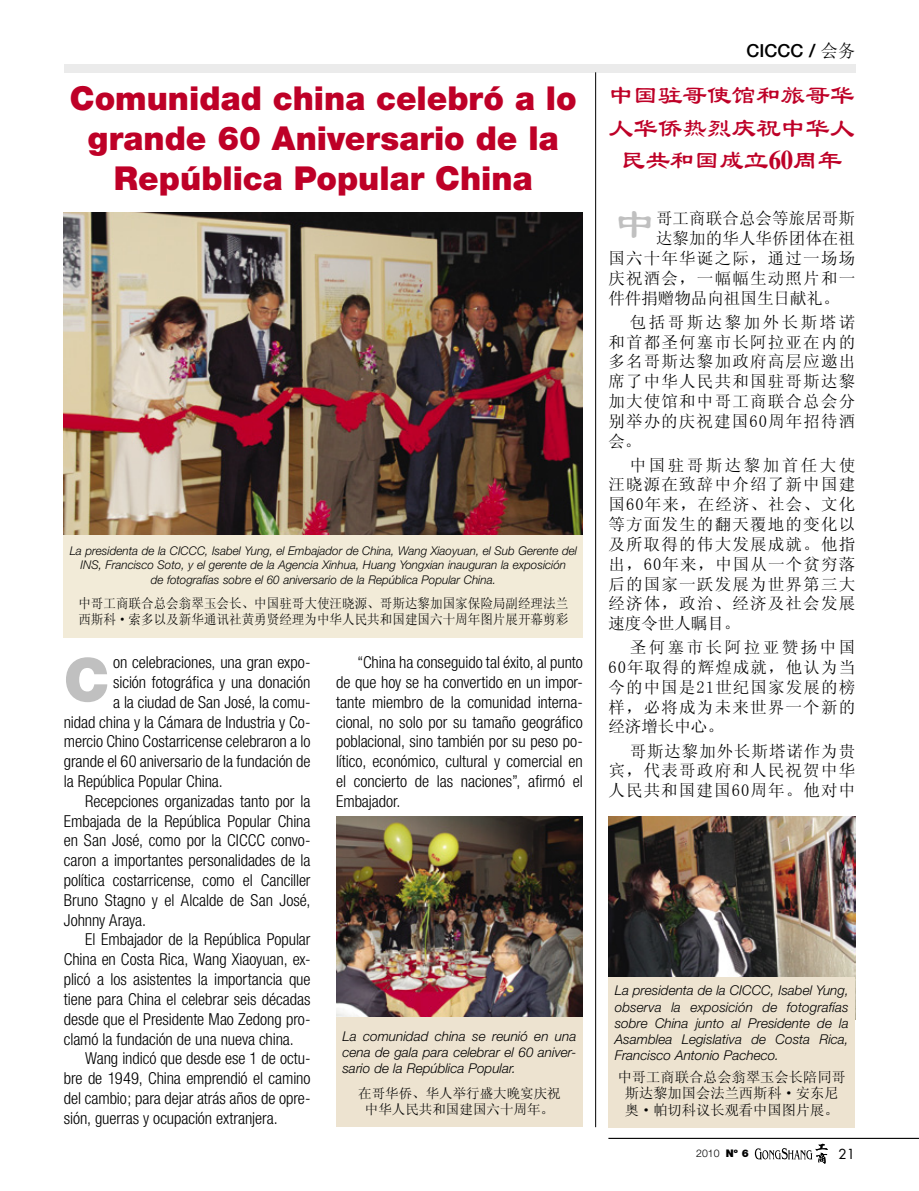
<style>
.page{position:relative;width:919px;height:1191px;background:#fff}
.page>*{position:absolute;margin:0;border:0;box-sizing:border-box;transform-origin:0 0}
.t1{font:900 60px "Helvetica Neue";color:#c0c0c0}
.t2{font:42px "Li Su";color:#c0c0c0}
.t3{font:900 33px/39.6px "Helvetica Neue";color:#be0027;text-align:center}
.t4{font:27px/32.4px "Li Su";color:#be0027;text-align:center;scale:.91 1}
.t5{font:500 18px "Helvetica Neue";color:#000}
.t6{font:18px "Sim Sun";color:#000;scale:.95 1}
.t7{font:300 condensed 16.5px/19.8px "Helvetica Neue";letter-spacing:-.005em;color:#000;text-align:justify}
.t8{font:16.5px/19.8px "Sim Sun";letter-spacing:.07em;color:#000;text-align:justify}
.t9{font:16.5px "Sim Sun";letter-spacing:.005em;color:#000}
.t10{font:16.5px "Sim Sun";color:#000}
.t11{font:14.25px/16.5px "Sim Sun";color:#000;text-align:center}
.t12{font:italic 300 13.5px/16.2px "Helvetica Neue";color:#000;text-align:justify}
.t13{font:13.5px/16.2px "Sim Sun";color:#000;scale:.93 1}
.t14{font:13.5px/16.5px "Sim Sun";color:#000;text-align:center}
.t15{font:13.5px "Futura";color:#000}
.t16{font:italic 300 12px/14.4px "Helvetica Neue";color:#000;text-align:center}
.t17{font:300 10.5px "Helvetica Neue";color:#000}
.s1{font-family:"Helvetica Neue";font-weight:500}
.s2{font-family:"Times";font-weight:700}
.s3{font-weight:900}
</style>
<div class="page">
<hr style="left:608px;top:1137px;width:310px;height:2px;background:#000">
<svg style="left:754px;top:1143px;width:73px;height:20px"></svg>
<div style="left:64px;top:64px;width:791px;height:8px;background:#ebebeb"></div>
<hr style="left:595px;top:72px;width:1px;height:1055px;background:#000">
<img style="left:64px;top:213px;width:519px;height:323px">
<div style="left:64px;top:536px;width:519px;height:102px;background:#f2ebd8"></div>
<img style="left:608px;top:816px;width:247px;height:161px">
<img style="left:336px;top:816px;width:247px;height:201px">
<div style="left:336px;top:1017px;width:247px;height:110px;background:#ede3d0"></div>
<div style="left:608px;top:977px;width:247px;height:150px;background:#ede3d0"></div>
<p class="t5" style="left:746px;top:39px;width:32px">CICCC</p>
<p class="t6" style="left:809px;top:41px;width:50px"><span class="s1">/</span> 会务</p>
<h3 class="t3" style="left:70px;top:79px;width:508px">Comunidad china celebró a lo grande 60 Aniversario de la<br>República Popular China</h3>
<h3 class="t4" style="left:608px;top:80px;width:271px">中国驻哥使馆和旅哥华人华侨热烈庆祝中华人民共和国成立<span class="s2">60</span>周年</h3>
<p class="t16" style="left:70px;top:543px;width:508px">La presidenta de la CICCC, Isabel Yung, el Embajador de China, Wang Xiaoyuan, el Sub Gerente del<br>INS, Francisco Soto, y el gerente de la Agencia Xinhua, Huang Yongxian inauguran la exposición<br>de fotografías sobre el 60 aniversario de la República Popular China.</p>
<p class="t13" style="left:78px;top:595px;width:528px">中哥工商联合总会翁翠玉会长、中国驻哥大使汪晓源、哥斯达黎加国家保险局副经理法兰西斯科·索多以及新华通讯社黄勇贤经理为中华人民共和国建国六十周年图片展开幕剪彩</p>
<p class="t7" style="left:113px;top:652px;width:199px">on celebraciones, una gran expo-</p>
<p class="t7" style="left:113px;top:672px;width:199px">sición fotográfica y una donación</p>
<p class="t7" style="left:113px;top:692px;width:199px">a la ciudad de San José, la comu-</p>
<p class="t7" style="left:64px;top:711px;width:248px">nidad china y la Cámara de Industria y Co-</p>
<p class="t7" style="left:64px;top:731px;width:248px">mercio Chino Costarricense celebraron a lo</p>
<p class="t7" style="left:64px;top:751px;width:248px">grande el 60 aniversario de la fundación de</p>
<p class="t7" style="left:64px;top:771px;width:161px">la República Popular China.</p>
<p class="t7" style="left:85px;top:791px;width:227px">Recepciones organizadas tanto por la</p>
<p class="t7" style="left:64px;top:810px;width:248px">Embajada de la República Popular China</p>
<p class="t7" style="left:64px;top:830px;width:248px">en San José, como por la CICCC convo-</p>
<p class="t7" style="left:64px;top:850px;width:248px">caron a importantes personalidades de la</p>
<p class="t7" style="left:64px;top:870px;width:248px">política costarricense, como el Canciller</p>
<p class="t7" style="left:64px;top:890px;width:248px">Bruno Stagno y el Alcalde de San José,</p>
<p class="t7" style="left:64px;top:909px;width:84px">Johnny Araya.</p>
<p class="t7" style="left:85px;top:929px;width:227px">El Embajador de la República Popular</p>
<p class="t7" style="left:64px;top:949px;width:248px">China en Costa Rica, Wang Xiaoyuan, ex-</p>
<p class="t7" style="left:64px;top:969px;width:248px">plicó a los asistentes la importancia que</p>
<p class="t7" style="left:64px;top:989px;width:248px">tiene para China el celebrar seis décadas</p>
<p class="t7" style="left:64px;top:1008px;width:248px">desde que el Presidente Mao Zedong pro-</p>
<p class="t7" style="left:64px;top:1028px;width:231px">clamó la fundación de una nueva china.</p>
<p class="t7" style="left:85px;top:1048px;width:227px">Wang indicó que desde ese 1 de octu-</p>
<p class="t7" style="left:64px;top:1068px;width:248px">bre de 1949, China emprendió el camino</p>
<p class="t7" style="left:64px;top:1088px;width:248px">del cambio; para dejar atrás años de opre-</p>
<p class="t7" style="left:64px;top:1107px;width:215px">sión, guerras y ocupación extranjera.</p>
<h1 class="t1" style="left:64px;top:644px;width:47px">C</h1>
<p class="t7" style="left:336px;top:652px;width:248px;text-indent:21px">“China ha conseguido tal éxito, al punto de que hoy se ha convertido en un impor&shy;tante miembro de la comunidad interna&shy;cional, no solo por su tamaño geográfico poblacional, sino también por su peso po&shy;lítico, económico, cultural y comercial en el concierto de las naciones”, afirmó el Embajador.</p>
<p class="t12" style="left:342px;top:1027px;width:235px">La comunidad china se reunió en una cena de gala para celebrar el 60 aniver&shy;sario de la República Popular.</p>
<p class="t14" style="left:358px;top:1084px;width:204px">在哥华侨、华人举行盛大晚宴庆祝中华人民共和国建国六十周年。</p>
<p class="t9" style="left:656px;top:210px;width:200px">哥工商联合总会等旅居哥斯</p>
<p class="t9" style="left:656px;top:230px;width:200px">达黎加的华人华侨团体在祖</p>
<p class="t8" style="left:608px;top:248px;width:248px">国六十年华诞之际，通过一场场</p>
<p class="t8" style="left:608px;top:268px;width:248px">庆祝酒会，一幅幅生动照片和一</p>
<p class="t10" style="left:608px;top:289px;width:232px">件件捐赠物品向祖国生日献礼。</p>
<p class="t8" style="left:608px;top:312px;width:248px;text-indent:21px">包括哥斯达黎加外长斯塔诺和首都圣何塞市长阿拉亚在内的多名哥斯达黎加政府高层应邀出席了中华人民共和国驻哥斯达黎加大使馆和中哥工商联合总会分别举办的庆祝建国60周年招待酒会。</p>
<p class="t8" style="left:608px;top:455px;width:248px;text-indent:21px">中国驻哥斯达黎加首任大使汪晓源在致辞中介绍了新中国建国60年来，在经济、社会、文化等方面发生的翻天覆地的变化以及所取得的伟大发展成就。他指出，60年来，中国从一个贫穷落后的国家一跃发展为世界第三大经济体，政治、经济及社会发展速度令世人瞩目。</p>
<p class="t8" style="left:608px;top:637px;width:248px;text-indent:21px">圣何塞市长阿拉亚赞扬中国60年取得的辉煌成就，他认为当今的中国是21世纪国家发展的榜样，必将成为未来世界一个新的经济增长中心。</p>
<p class="t8" style="left:608px;top:740px;width:248px;text-indent:21px">哥斯达黎加外长斯塔诺作为贵宾，代表哥政府和人民祝贺中华人民共和国建国60周年。他对中</p>
<h2 class="t2" style="left:614px;top:202px;width:43px">中</h2>
<p class="t12" style="left:614px;top:982px;width:235px">La presidenta de la CICCC, Isabel Yung, observa la exposición de fotografías sobre China junto al Presidente de la Asamblea Legislativa de Costa Rica, Francisco Antonio Pacheco.</p>
<p class="t11" style="left:617px;top:1068px;width:229px">中哥工商联合总会翁翠玉会长陪同哥斯达黎加国会法兰西斯科·安东尼奥·帕切科议长观看中国图片展。</p>
<p class="t17" style="left:696px;top:1146px;width:54px">2010 <span class="s3">Nº 6</span></p>
<p class="t15" style="left:838px;top:1144px;width:18px">21</p>
</div>
